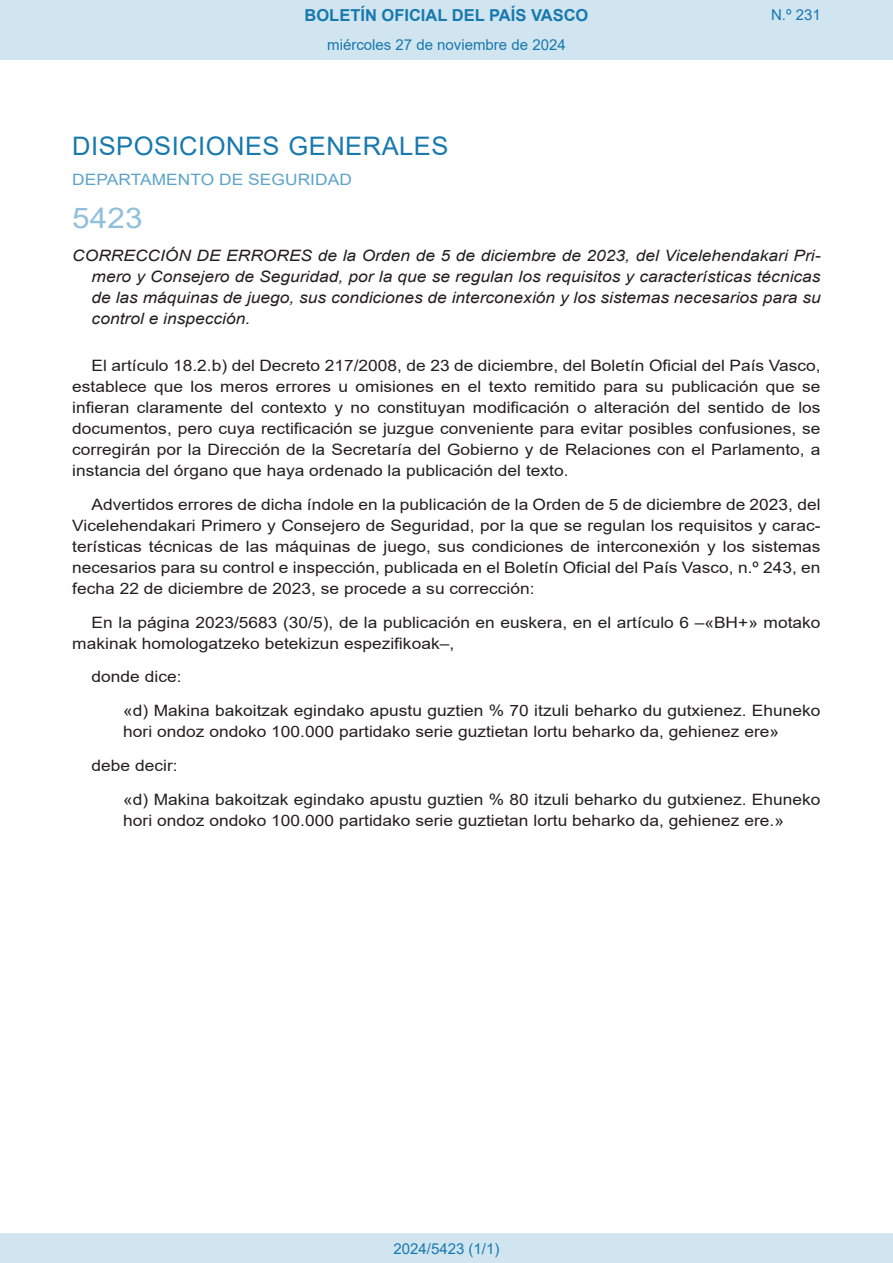
<style>
.page{position:relative;width:893px;height:1263px;background:#fff}
.page>*{position:absolute;margin:0;border:0;box-sizing:border-box;transform-origin:0 0}
.BOPVOrden{font:28.5px "Arial";color:#90c0db;scale:1.11 1}
.BOPVSeccion{font:25.5px "Arial";letter-spacing:.02em;color:#1879ad}
.t1{font:700 16.5px "Arial";color:#1879ad}
.BOPVDetalle{font:15.6px/21px "Arial";color:#231f20;text-align:justify;scale:1.11 1}
.BOPVDetalle2{font:15.6px/21px "Arial";color:#231f20;scale:1.11 1}
.BOPVTitulo{font:italic 15.6px/21px "Arial";color:#231f20;text-align:justify;scale:1.11 1}
.BOPVOrganismo{font:15.6px "Arial";letter-spacing:.005em;color:#5ea4ca;scale:1.11 1}
.Paginacion_Centro{font:15px "Arial";color:#1879ad}
</style>
<div class="page">
<div style="left:0;top:0;width:893px;height:60px;background:#d0e5f0"></div>
<div style="left:0;top:1233px;width:893px;height:30px;background:#d0e5f0"></div>
<p class="t1" style="left:305px;top:3px;width:285px">BOLETÍN OFICIAL DEL PAÍS VASCO</p>
<p class="Paginacion_Centro" style="left:327px;top:35px;width:240px">miércoles 27 de noviembre de 2024</p>
<p class="Paginacion_Centro" style="left:771px;top:5px;width:51px">N.º 231</p>
<p class="BOPVSeccion" style="left:72px;top:128px;width:378px">DISPOSICIONES GENERALES</p>
<p class="BOPVOrganismo" style="left:72px;top:169px;width:253px">DEPARTAMENTO DE SEGURIDAD</p>
<p class="BOPVOrden" style="left:72px;top:198px;width:65px">5423</p>
<p class="BOPVTitulo" style="left:92px;top:246px;width:658px;text-indent:-19px">CORRECCIÓN DE ERRORES de la Orden de 5 de diciembre de 2023, del Vicelehendakari Pri&shy;mero y Consejero de Seguridad, por la que se regulan los requisitos y características técnicas de las máquinas de juego, sus condiciones de interconexión y los sistemas necesarios para su control e inspección.</p>
<p class="BOPVDetalle" style="left:72px;top:355px;width:676px;text-indent:19px">El artículo 18.2.b) del Decreto 217/2008, de 23 de diciembre, del Boletín Oficial del País Vasco, establece que los meros errores u omisiones en el texto remitido para su publicación que se infieran claramente del contexto y no constituyan modificación o alteración del sentido de los documentos, pero cuya rectificación se juzgue conveniente para evitar posibles confusiones, se corregirán por la Dirección de la Secretaría del Gobierno y de Relaciones con el Parlamento, a instancia del órgano que haya ordenado la publicación del texto.</p>
<p class="BOPVDetalle" style="left:72px;top:494px;width:676px;text-indent:19px">Advertidos errores de dicha índole en la publicación de la Orden de 5 de diciembre de 2023, del Vicelehendakari Primero y Consejero de Seguridad, por la que se regulan los requisitos y carac&shy;terísticas técnicas de las máquinas de juego, sus condiciones de interconexión y los sistemas necesarios para su control e inspección, publicada en el Boletín Oficial del País Vasco, n.º 243, en fecha 22 de diciembre de 2023, se procede a su corrección:</p>
<p class="BOPVDetalle" style="left:72px;top:611px;width:676px;text-indent:19px">En la página 2023/5683 (30/5), de la publicación en euskera, en el artículo 6 –«BH+» motako makinak homologatzeko betekizun espezifikoak–,</p>
<p class="BOPVDetalle" style="left:92px;top:666px;width:83px">donde dice:</p>
<p class="BOPVDetalle2" style="left:123px;top:700px;width:630px">«d) Makina bakoitzak egindako apustu guztien % 70 itzuli beharko du gutxienez. Ehuneko hori ondoz ondoko 100.000 partidako serie guztietan lortu beharko da, gehienez ere»</p>
<p class="BOPVDetalle" style="left:92px;top:755px;width:79px">debe decir:</p>
<p class="BOPVDetalle2" style="left:123px;top:788px;width:630px">«d) Makina bakoitzak egindako apustu guztien % 80 itzuli beharko du gutxienez. Ehuneko hori ondoz ondoko 100.000 partidako serie guztietan lortu beharko da, gehienez ere.»</p>
<p class="Paginacion_Centro" style="left:393px;top:1238px;width:107px">2024/5423 (1/1)</p>
</div>
